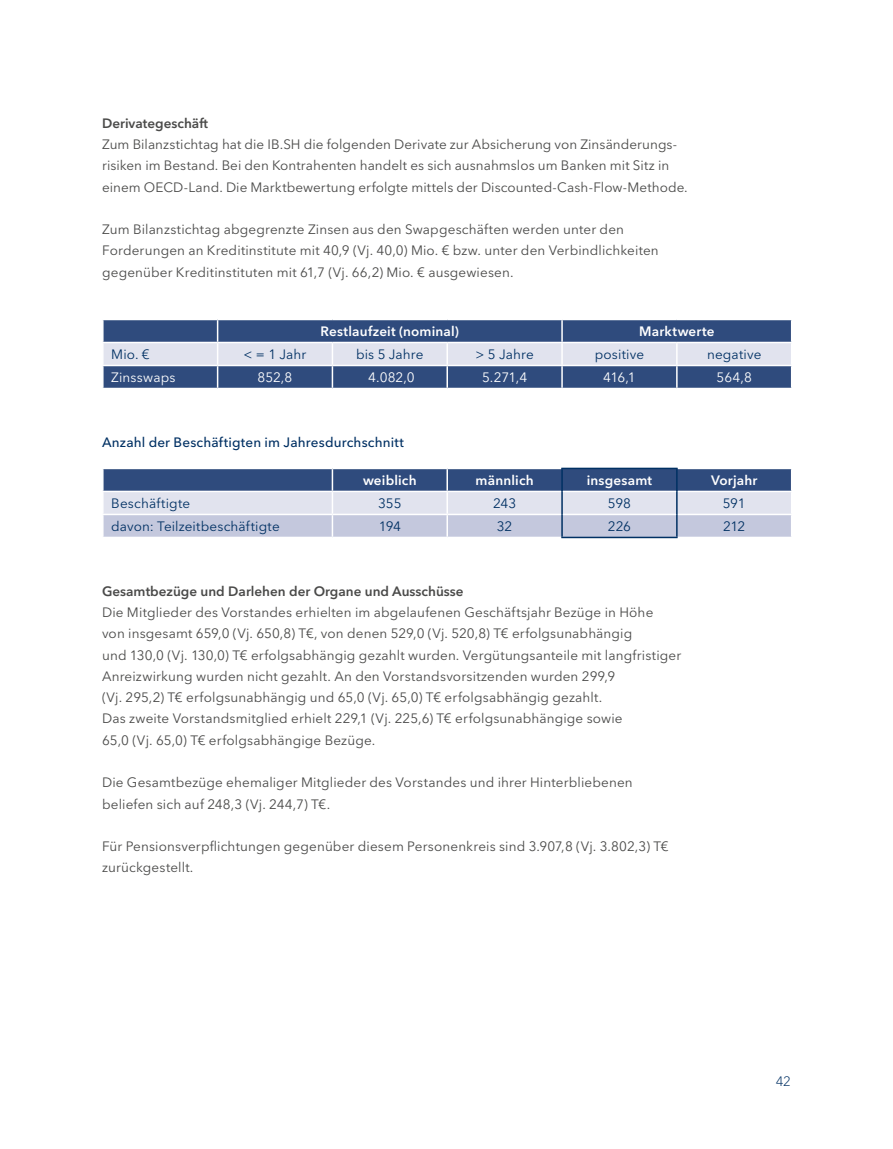
<style>
.page{position:relative;width:893px;height:1149px;background:#fff}
.page>*{position:absolute;margin:0;border:0;box-sizing:border-box;transform-origin:0 0}
.t1{font:13.5px/21.3px "Avenir Next LT Pro";letter-spacing:.01em;color:#4a4a49}
.t2{font:13.5px "Avenir Next LT Pro";letter-spacing:.01em;color:#003063}
.t3{font:600 13.5px "Avenir Next LT Pro";letter-spacing:.015em;color:#fff}
.t4{font:600 13.5px "Avenir Next LT Pro";color:#4a4a49}
.t5{font:500 13.5px "Avenir Next LT Pro";letter-spacing:.015em;color:#003063}
.t6{font:13.5px "Avenir Next LT Pro";letter-spacing:.005em;color:#fff}
.t7{font:300 13.5px "Avenir Next LT Pro";color:#003063}
</style>
<div class="page">
<svg style="left:103px;top:320px;width:689px;height:67px;background:#7385a8"></svg>
<svg style="left:103px;top:468px;width:689px;height:68px;background:#a1acc6"></svg>
<hr style="left:561px;top:467px;width:117px;height:2px;background:#003063">
<hr style="left:561px;top:469px;width:2px;height:22px;background:#003063">
<hr style="left:676px;top:469px;width:2px;height:22px;background:#003063">
<hr style="left:561px;top:491px;width:2px;height:23px;background:#003063">
<hr style="left:676px;top:491px;width:2px;height:23px;background:#003063">
<hr style="left:561px;top:514px;width:2px;height:22px;background:#003063">
<hr style="left:676px;top:514px;width:2px;height:22px;background:#003063">
<hr style="left:561px;top:536px;width:117px;height:2px;background:#003063">
<p class="t4" style="left:102px;top:115px;width:108px">Derivategeschäft</p>
<p class="t1" style="left:102px;top:133px;width:587px">Zum Bilanzstichtag hat die IB.SH die folgenden Derivate zur Absicherung von Zinsänderungs&shy;risiken im Bestand. Bei den Kontrahenten handelt es sich ausnahmslos um Banken mit Sitz in einem OECD-Land. Die Marktbewertung erfolgte mittels der Discounted-Cash-Flow-Methode.</p>
<p class="t1" style="left:102px;top:219px;width:558px">Zum Bilanzstichtag abgegrenzte Zinsen aus den Swapgeschäften werden unter den<br>Forderungen an Kreditinstitute mit 40,9 (Vj. 40,0) Mio. € bzw. unter den Verbindlichkeiten gegenüber Kreditinstituten mit 61,7 (Vj. 66,2) Mio. € ausgewiesen.</p>
<p class="t3" style="left:321px;top:323px;width:140px">Restlaufzeit (nominal)</p>
<p class="t3" style="left:639px;top:323px;width:77px">Marktwerte</p>
<p class="t2" style="left:111px;top:346px;width:40px">Mio. €</p>
<p class="t2" style="left:244px;top:346px;width:64px">&lt; = 1 Jahr</p>
<p class="t2" style="left:356px;top:346px;width:69px">bis 5 Jahre</p>
<p class="t2" style="left:475px;top:346px;width:60px">&gt; 5 Jahre</p>
<p class="t2" style="left:595px;top:346px;width:51px">positive</p>
<p class="t2" style="left:707px;top:346px;width:56px">negative</p>
<p class="t6" style="left:111px;top:369px;width:66px">Zinsswaps</p>
<p class="t6" style="left:258px;top:369px;width:36px">852,8</p>
<p class="t6" style="left:368px;top:369px;width:48px">4.082,0</p>
<p class="t6" style="left:482px;top:369px;width:47px">5.271,4</p>
<p class="t6" style="left:603px;top:369px;width:34px">416,1</p>
<p class="t6" style="left:717px;top:369px;width:37px">564,8</p>
<p class="t5" style="left:102px;top:434px;width:303px">Anzahl der Beschäftigten im Jahresdurchschnitt</p>
<p class="t3" style="left:363px;top:472px;width:55px">weiblich</p>
<p class="t3" style="left:476px;top:472px;width:60px">männlich</p>
<p class="t3" style="left:587px;top:472px;width:67px">insgesamt</p>
<p class="t3" style="left:711px;top:472px;width:48px">Vorjahr</p>
<p class="t2" style="left:111px;top:495px;width:80px">Beschäftigte</p>
<p class="t2" style="left:378px;top:495px;width:25px">355</p>
<p class="t2" style="left:493px;top:495px;width:25px">243</p>
<p class="t2" style="left:608px;top:495px;width:25px">598</p>
<p class="t2" style="left:723px;top:495px;width:24px">591</p>
<p class="t2" style="left:111px;top:518px;width:170px">davon: Teilzeitbeschäftigte</p>
<p class="t2" style="left:379px;top:518px;width:24px">194</p>
<p class="t2" style="left:497px;top:518px;width:17px">32</p>
<p class="t2" style="left:608px;top:518px;width:25px">226</p>
<p class="t2" style="left:723px;top:518px;width:24px">212</p>
<p class="t4" style="left:102px;top:582px;width:363px">Gesamtbezüge und Darlehen der Organe und Ausschüsse</p>
<p class="t1" style="left:102px;top:601px;width:581px">Die Mitglieder des Vorstandes erhielten im abgelaufenen Geschäftsjahr Bezüge in Höhe<br>von insgesamt 659,0 (Vj. 650,8) T€, von denen 529,0 (Vj. 520,8) T€ erfolgsunabhängig<br>und 130,0 (Vj. 130,0) T€ erfolgsabhängig gezahlt wurden. Vergütungsanteile mit langfristiger Anreizwirkung wurden nicht gezahlt. An den Vorstandsvorsitzenden wurden 299,9<br>(Vj. 295,2) T€ erfolgsunabhängig und 65,0 (Vj. 65,0) T€ erfolgsabhängig gezahlt.<br>Das zweite Vorstandsmitglied erhielt 229,1 (Vj. 225,6) T€ erfolgsunabhängige sowie<br>65,0 (Vj. 65,0) T€ erfolgsabhängige Bezüge.</p>
<p class="t1" style="left:102px;top:771px;width:532px">Die Gesamtbezüge ehemaliger Mitglieder des Vorstandes und ihrer Hinterbliebenen beliefen sich auf 248,3 (Vj. 244,7) T€.</p>
<p class="t1" style="left:102px;top:835px;width:568px">Für Pensionsverpflichtungen gegenüber diesem Personenkreis sind 3.907,8 (Vj. 3.802,3) T€ zurückgestellt.</p>
<p class="t7" style="left:776px;top:1072px;width:17px">42</p>
</div>
